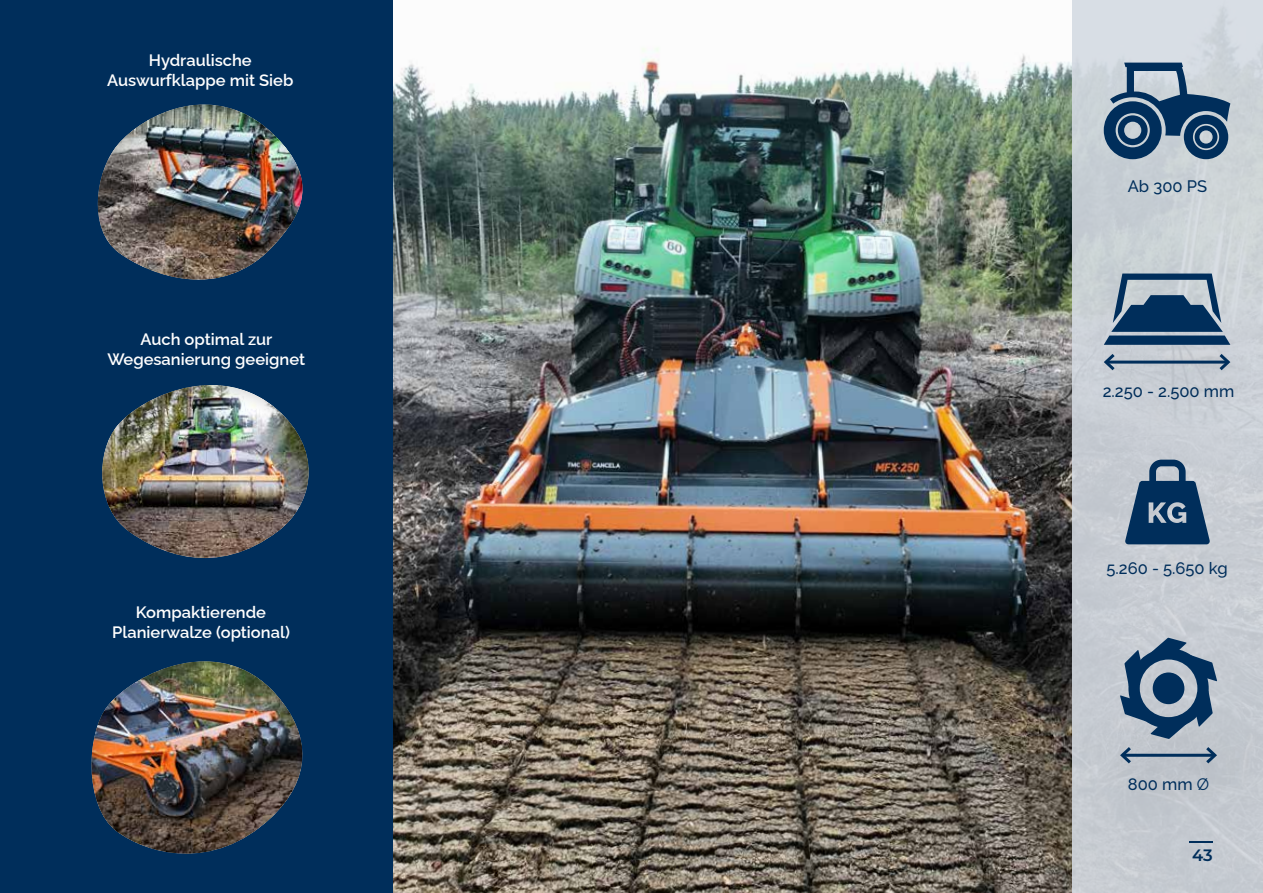
<style>
.page{position:relative;width:1263px;height:893px;background:#fff}
.page>*{position:absolute;margin:0;border:0;box-sizing:border-box;transform-origin:0 0}
.t1{font:600 16.5px/19.8px "Raleway";color:#fff;text-align:center}
.t2{font:500 16.5px "Raleway";color:#002e5b}
.t3{font:600 16.5px "Montserrat";color:#002e5b}
.s1{font-weight:400}
</style>
<div class="page">
<img style="left:392px;top:0;width:680px;height:893px">
<div style="left:0;top:0;width:392px;height:893px;background:#002e5b"></div>
<div style="left:96px;top:102px;width:208px;height:178px;background:#000;opacity:.2"></div>
<div style="left:100px;top:382px;width:210px;height:177px;background:#000;opacity:.2"></div>
<div style="left:90px;top:659px;width:213px;height:195px;background:#000;opacity:.2"></div>
<svg style="left:1072px;top:0;width:191px;height:893px;background:#c9cfd5"></svg>
<div style="left:1059px;top:306px;width:204px;height:131px;background:#000;opacity:.75"></div>
<hr style="left:1106px;top:361px;width:122px;height:3px;background:#002e5b">
<svg style="left:1101px;top:351px;width:17px;height:22px"></svg>
<svg style="left:1216px;top:351px;width:16px;height:22px"></svg>
<div style="left:1077px;top:701px;width:186px;height:127px;background:#c2c7ce"></div>
<svg style="left:1118px;top:638px;width:101px;height:126px"></svg>
<svg style="left:1104px;top:274px;width:126px;height:71px;background:#597590"></svg>
<svg style="left:1104px;top:63px;width:126px;height:96px;background:#657f99"></svg>
<svg style="left:1125px;top:460px;width:85px;height:84px;background:#4c6a88"></svg>
<hr style="left:1189px;top:841px;width:24px;height:2px;background:#002e5b">
<p class="t1" style="left:107px;top:49px;width:188px">Hydraulische<br>Auswurfklappe mit Sieb</p>
<p class="t1" style="left:107px;top:328px;width:199px">Auch optimal zur<br>Wegesanierung geeignet</p>
<p class="t1" style="left:112px;top:600px;width:179px">Kompaktierende<br>Planierwalze (optional)</p>
<p class="t2" style="left:1128px;top:177px;width:81px">Ab 300 PS</p>
<p class="t2" style="left:1103px;top:382px;width:133px">2.250 - 2.500 mm</p>
<p class="t2" style="left:1106px;top:558px;width:123px">5.260 - 5.650 kg</p>
<p class="t2" style="left:1128px;top:775px;width:83px">800 mm <span class="s1">Ø</span></p>
<p class="t3" style="left:1192px;top:843px;width:22px">43</p>
</div>
